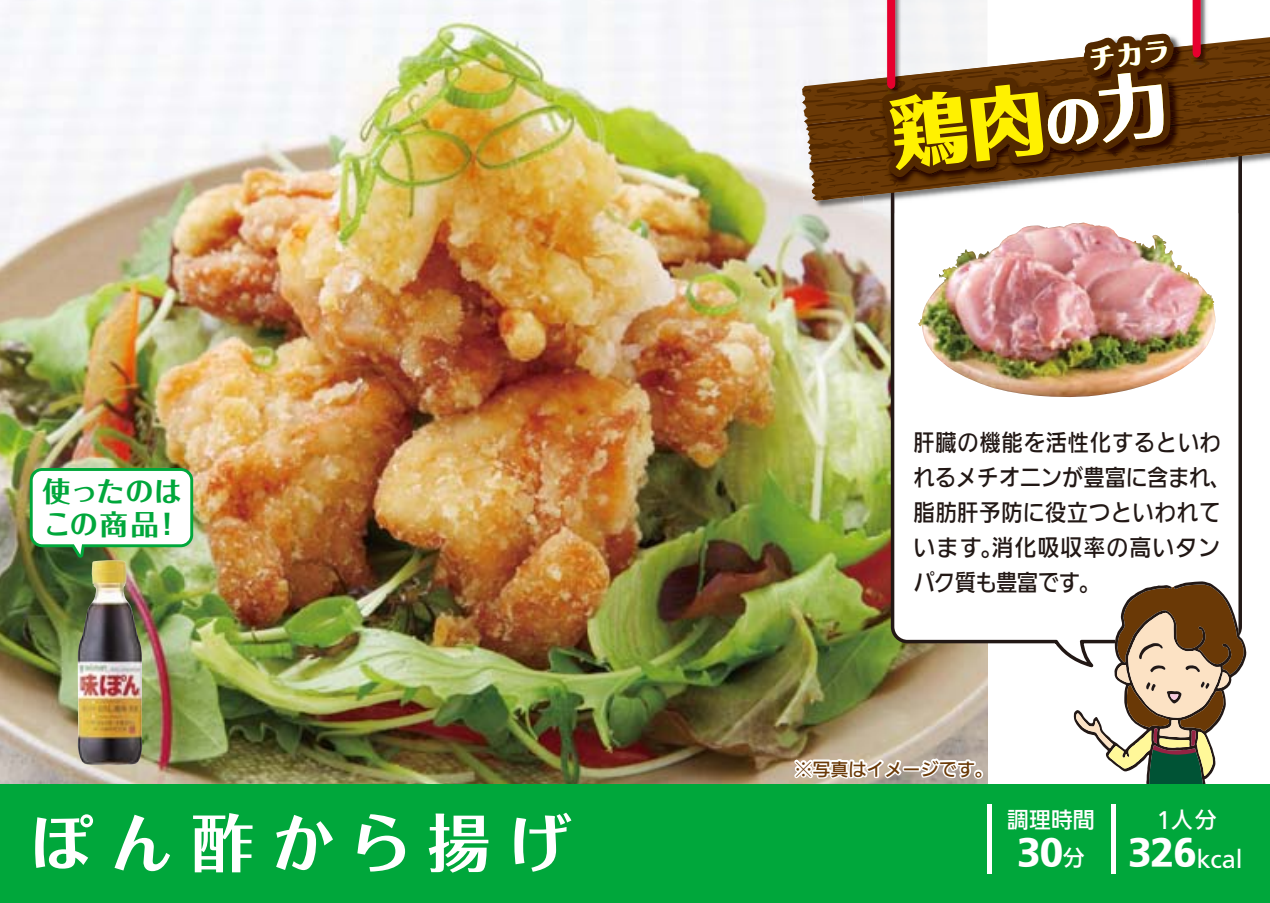
<style>
.page{position:relative;width:1270px;height:903px;background:#fff}
.page>*{position:absolute;margin:0;border:0;box-sizing:border-box;transform-origin:0 0}
.t1{font:800 77px "Folk Pro";color:#fff100}
.t2{font:700 63px "Folk Pro";letter-spacing:.28em;color:#fff}
.t3{font:800 35px "Iwa UD Go Dsp Pro";color:#fff}
.t4{font:700 28px/33.2px "Folk Pro";letter-spacing:.02em;color:#00a73b}
.t5{font:500 22.75px/35px "Iwa UD Go Dsp Pro";letter-spacing:.045em;color:#221815;scale:.91 1}
.t6{font:500 22.05px/39.2px "Iwa UD Go Dsp Pro";color:#fff;text-align:center}
.t7{font:500 17.5px "Iwa UD Go Dsp Pro";letter-spacing:.03em;color:#6a3906}
.s1{font-size:56px}
.s2{font-size:70px}
.s3{font-weight:800;font-size:35px}
.s4{font-weight:500;font-size:22.05px}
</style>
<div class="page">
<img style="left:0;top:0;width:987px;height:784px">
<img style="left:891px;top:213px;width:351px;height:454px">
<svg style="left:1074px;top:581px;width:172px;height:203px"></svg>
<div style="left:0;top:784px;width:1270px;height:119px;background:#00a73b"></div>
<img style="left:795px;top:0;width:68px;height:213px">
<hr style="left:1112px;top:804px;width:4px;height:69px;background:#fff">
<div style="left:987px;top:804px;width:5px;height:69px;background:#fff"></div>
<svg style="left:791px;top:756px;width:113px;height:25px"></svg>
<div style="left:903px;top:766px;width:18px;height:5px;border:4px solid #fff"></div>
<svg style="left:918px;top:755px;width:60px;height:26px"></svg>
<div style="left:974px;top:769px;width:9px;height:10px;border:4px solid #fff;border-radius:50%"></div>
<div style="left:975px;top:771px;width:7px;height:7px;border:4px solid #fff;border-radius:50%"></div>
<img style="left:78px;top:560px;width:64px;height:206px">
<svg style="left:30px;top:468px;width:163px;height:90px"></svg>
<img style="left:939px;top:223px;width:144px;height:56px">
<img style="left:863px;top:200px;width:28px;height:13px">
<img style="left:894px;top:200px;width:93px;height:13px">
<img style="left:891px;top:200px;width:3px;height:13px">
<svg style="left:802px;top:0;width:468px;height:200px"></svg>
<p class="t4" style="left:43px;top:470px;width:141px">使ったのはこの商品！</p>
<h1 class="t1" style="left:885px;top:68px;width:279px;rotate:-6deg">鶏肉<span class="s1">の</span><span class="s2">力</span></h1>
<p class="t5" style="left:914px;top:425px;width:350px">肝臓の機能を活性化するといわれるメチオニンが豊富に含まれ、脂肪肝予防に役立つといわれています。消化吸収率の高いタンパク質も豊富です。</p>
<p class="t7" style="left:795px;top:756px;width:199px">※写真はイメージです。</p>
<h2 class="t2" style="left:30px;top:789px;width:543px">ぽん酢から揚げ</h2>
<p class="t6" style="left:1128px;top:800px;width:116px">１人分<br><span class="s3">326</span>kcal</p>
<p class="t6" style="left:1007px;top:800px;width:89px">調理時間</p>
<h3 class="t3" style="left:1017px;top:826px;width:69px">30<span class="s4">分</span></h3>
</div>
